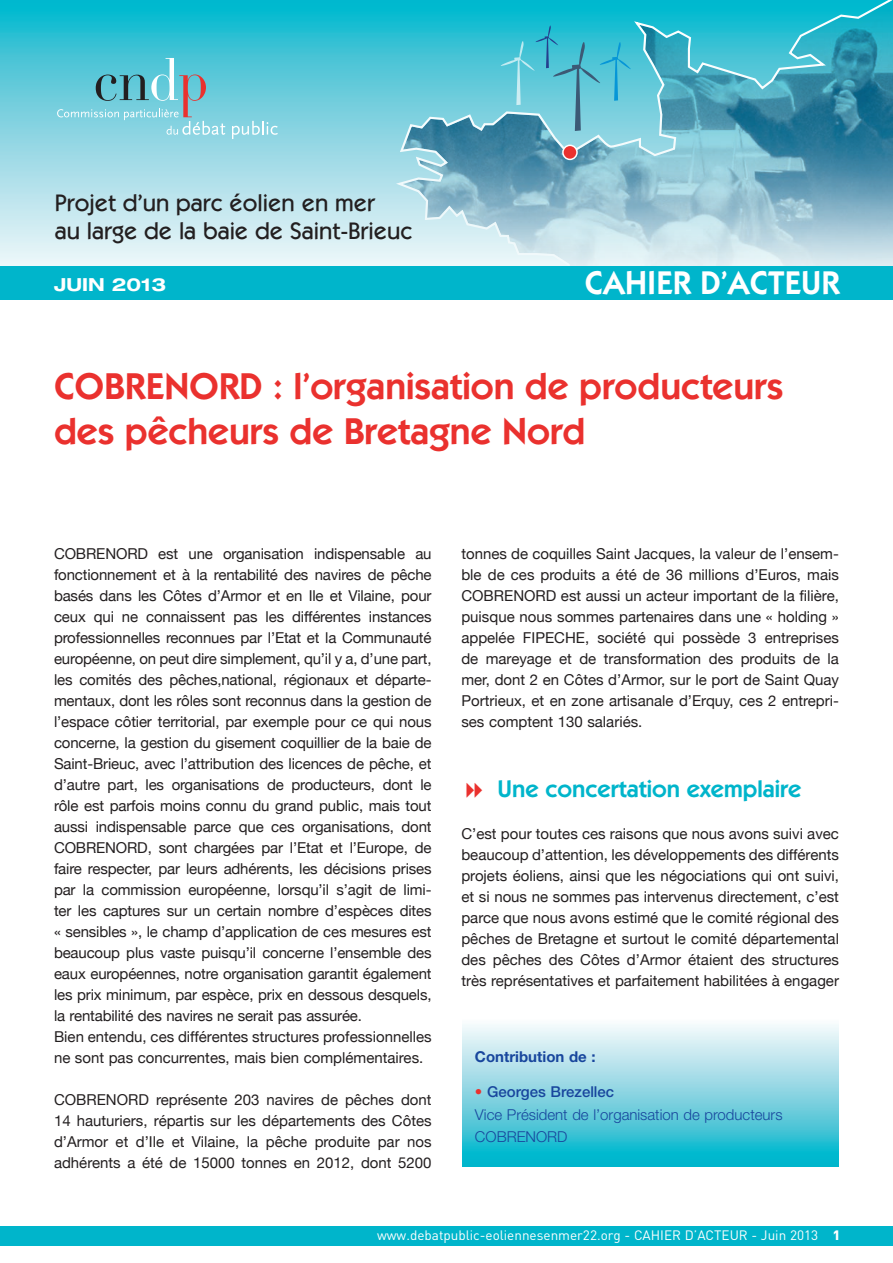
<style>
.page{position:relative;width:893px;height:1263px;background:#fff}
.page>*{position:absolute;margin:0;border:0;box-sizing:border-box;transform-origin:0 0}
.t1{font:600 37.5px/45px "Itc Kabel";color:#ea312e}
.t2{font:600 33px "Itc Kabel";color:#fff}
.t3{font:500 24px/28.8px "Itc Kabel";color:#231f20}
.t4{font:600 24px "Itc Kabel";color:#00b5cb}
.t5{font:700 expanded 18px "Helvetica Neue";letter-spacing:.005em;color:#fff}
.t6{font:15px/21px "Helvetica Neue";letter-spacing:-.01em;color:#231f20;text-align:justify}
.t7{font:300 15px/22.5px "Helvetica Neue";color:#18469d}
.t8{font:700 15px "Helvetica Neue";color:#18469d}
.t9{font:13.5px "DIN";color:#fff}
.s1{font-weight:500;color:#ea312e}
.s2{font-weight:500}
.s3{font-weight:900}
</style>
<div class="page">
<svg style="left:0;top:0;width:394px;height:266px;background:#87d6e3"></svg>
<div style="left:0;top:1226px;width:893px;height:20px;background:#00b5cb"></div>
<svg style="left:232px;top:121px;width:46px;height:18px"></svg>
<svg style="left:57px;top:58px;width:168px;height:77px;background:#75c5d3"></svg>
<svg style="left:394px;top:0;width:499px;height:266px;background:#6dbbcc"></svg>
<div style="left:0;top:266px;width:893px;height:34px;background:#00b5cb"></div>
<div style="left:563px;top:145px;width:14px;height:14px;background:#ea312e;border-radius:50%"></div>
<div style="left:562px;top:145px;width:16px;height:15px;border:2px solid #fff;border-radius:50%"></div>
<svg style="left:500px;top:25px;width:132px;height:106px;background:#55bfd2"></svg>
<svg style="left:462px;top:1024px;width:377px;height:142px;background:#7fd4e2"></svg>
<h3 class="t3" style="left:55px;top:188px;width:359px">Projet d’un parc éolien en mer<br>au large de la baie de Saint-Brieuc</h3>
<p class="t5" style="left:54px;top:274px;width:114px">juin 2013</p>
<h2 class="t2" style="left:585px;top:264px;width:256px">CAHIER D’ACTEUR</h2>
<h1 class="t1" style="left:54px;top:364px;width:731px">COBRENORD : l’organisation de producteurs des pêcheurs de Bretagne Nord</h1>
<p class="t6" style="left:54px;top:542px;width:379px;text-align:left">COBRENORD est une organisation indispensable au fonctionnement et à la rentabilité des navires de pêche basés dans les Côtes d’Armor et en Ile et Vilaine, pour ceux qui ne connaissent pas les différentes instances professionnelles reconnues par l’Etat et la Communauté européenne, on peut dire simplement, qu’il y a, d’une part, les comités des pêches,national, régionaux et départe&shy;mentaux, dont les rôles sont reconnus dans la gestion de l’espace côtier territorial, par exemple pour ce qui nous concerne, la gestion du gisement coquillier de la baie de Saint-Brieuc, avec l’attribution des licences de pêche, et d’autre part, les organisations de producteurs, dont le rôle est parfois moins connu du grand public, mais tout aussi indispensable parce que ces organisations, dont COBRENORD, sont chargées par l’Etat et l’Europe, de faire respecter, par leurs adhérents, les décisions prises par la commission européenne, lorsqu’il s’agit de limi&shy;ter les captures sur un certain nombre d’espèces dites « sensibles », le champ d’application de ces mesures est beaucoup plus vaste puisqu’il concerne l’ensemble des eaux européennes, notre organisation garantit également les prix minimum, par espèce, prix en dessous desquels, la rentabilité des navires ne serait pas assurée.<br>Bien entendu, ces différentes structures professionnelles ne sont pas concurrentes, mais bien complémentaires.</p>
<p class="t6" style="left:54px;top:1088px;width:379px">COBRENORD représente 203 navires de pêches dont 14 hauturiers, répartis sur les départements des Côtes d’Armor et d’Ile et Vilaine, la pêche produite par nos adhérents a été de 15000 tonnes en 2012, dont 5200</p>
<p class="t6" style="left:461px;top:542px;width:379px">tonnes de coquilles Saint Jacques, la valeur de l’ensem&shy;ble de ces produits a été de 36 millions d’Euros, mais COBRENORD est aussi un acteur important de la filière, puisque nous sommes partenaires dans une « holding » appelée FIPECHE, société qui possède 3 entreprises de mareyage et de transformation des produits de la mer, dont 2 en Côtes d’Armor, sur le port de Saint Quay Portrieux, et en zone artisanale d’Erquy, ces 2 entrepri&shy;ses comptent 130 salariés.</p>
<h3 class="t4" style="left:497px;top:775px;width:306px">Une concertation exemplaire</h3>
<p class="t6" style="left:461px;top:823px;width:379px">C’est pour toutes ces raisons que nous avons suivi avec beaucoup d’attention, les développements des différents projets éoliens, ainsi que les négociations qui ont suivi, et si nous ne sommes pas intervenus directement, c’est parce que nous avons estimé que le comité régional des pêches de Bretagne et surtout le comité départemental des pêches des Côtes d’Armor étaient des structures très représentatives et parfaitement habilitées à engager</p>
<p class="t8" style="left:475px;top:1048px;width:122px">Contribution de :</p>
<p class="t7" style="left:475px;top:1080px;width:309px"><span class="s1">•</span> <span class="s2">Georges Brezellec<br></span>Vice Président de l’organisation de producteurs<br>COBRENORD</p>
<p class="t9" style="left:377px;top:1227px;width:465px">www.debatpublic-eoliennesenmer22.org - CAHIER D’ACTEUR - Juin 2013 <span class="s3">1</span></p>
</div>
